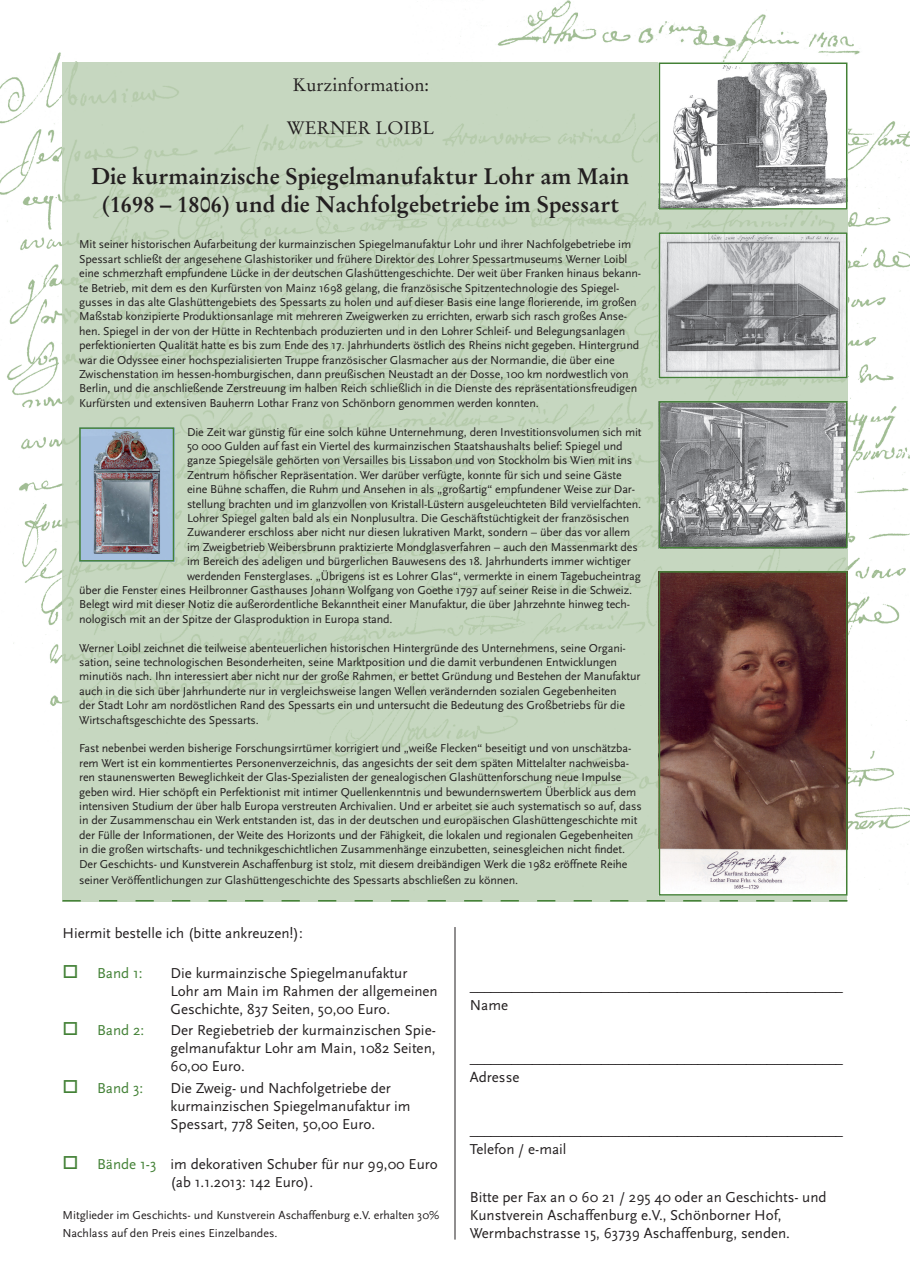
<style>
.page{position:relative;width:910px;height:1280px;background:#fff}
.page>*{position:absolute;margin:0;border:0;box-sizing:border-box;transform-origin:0 0}
.t1{font:700 22.5px/28.5px "Stempel Garamond";color:#231f20;text-align:center}
.t2{font:18px "Stempel Garamond";color:#231f20}
.t3{font:15px/18px "Scala Sans";color:#231f20}
.t4{font:15px "Scala Sans";color:#438136}
.t5{font:12px/14.4px "Scala Sans";letter-spacing:-.01em;color:#231f20}
.s1{color:#438136}
</style>
<div class="page">
<img style="left:0;top:0;width:910px;height:893px">
<div style="left:63px;top:893px;width:784px;height:8px;background:#c6d7c0"></div>
<img style="left:63px;top:63px;width:784px;height:830px">
<hr style="left:455px;top:927px;width:1px;height:312px;background:#231f20">
<img style="left:662px;top:574px;width:182px;height:319px">
<div style="left:659px;top:571px;width:188px;height:325px;border:2px solid #438136"></div>
<img style="left:82px;top:430px;width:89px;height:129px">
<div style="left:79px;top:427px;width:95px;height:135px;border:2px solid #438136"></div>
<img style="left:662px;top:404px;width:182px;height:141px">
<div style="left:659px;top:401px;width:188px;height:147px;border:2px solid #438136"></div>
<img style="left:662px;top:66px;width:182px;height:141px">
<div style="left:659px;top:63px;width:188px;height:147px;border:2px solid #438136"></div>
<img style="left:662px;top:235px;width:182px;height:140px">
<div style="left:659px;top:232px;width:188px;height:146px;border:2px solid #438136"></div>
<svg style="left:63px;top:900px;width:784px;height:1px"></svg>
<h2 class="t2" style="left:292px;top:74px;width:138px">Kurzinformation:</h2>
<h2 class="t2" style="left:287px;top:117px;width:149px">WERNER LOIBL</h2>
<h1 class="t1" style="left:92px;top:162px;width:540px">Die kurmainzische Spiegelmanufaktur Lohr am Main (1698 – 1806) und die Nachfolgebetriebe im Spessart</h1>
<p class="t5" style="left:79px;top:237px;width:563px">Mit seiner historischen Aufarbeitung der kurmainzischen Spiegelmanufaktur Lohr und ihrer Nachfolgebetriebe im Spessart schließt der angesehene Glashistoriker und frühere Direktor des Lohrer Spessartmuseums Werner Loibl eine schmerzhaft empfundene Lücke in der deutschen Glashüttengeschichte. Der weit über Franken hinaus bekann&shy;te Betrieb, mit dem es den Kurfürsten von Mainz 1698 gelang, die französische Spitzentechnologie des Spiegel&shy;gusses in das alte Glashüttengebiets des Spessarts zu holen und auf dieser Basis eine lange florierende, im großen Maßstab konzipierte Produktionsanlage mit mehreren Zweigwerken zu errichten, erwarb sich rasch großes Anse&shy;hen. Spiegel in der von der Hütte in Rechtenbach produzierten und in den Lohrer Schleif- und Belegungsanlagen perfektionierten Qualität hatte es bis zum Ende des 17. Jahrhunderts östlich des Rheins nicht gegeben. Hintergrund war die Odyssee einer hochspezialisierten Truppe französischer Glasmacher aus der Normandie, die über eine Zwischenstation im hessen-homburgischen, dann preußischen Neustadt an der Dosse, 100 km nordwestlich von Berlin, und die anschließende Zerstreuung im halben Reich schließlich in die Dienste des repräsentationsfreudigen Kurfürsten und extensiven Bauherrn Lothar Franz von Schönborn genommen werden konnten.</p>
<p class="t5" style="left:187px;top:425px;width:456px">Die Zeit war günstig für eine solch kühne Unternehmung, deren Investitionsvolumen sich mit</p>
<p class="t5" style="left:187px;top:439px;width:437px">50 000 Gulden auf fast ein Viertel des kurmainzischen Staatshaushalts belief: Spiegel und</p>
<p class="t5" style="left:187px;top:453px;width:447px">ganze Spiegelsäle gehörten von Versailles bis Lissabon und von Stockholm bis Wien mit ins</p>
<p class="t5" style="left:187px;top:468px;width:436px">Zentrum höfischer Repräsentation. Wer darüber verfügte, konnte für sich und seine Gäste</p>
<p class="t5" style="left:187px;top:482px;width:450px">eine Bühne schaffen, die Ruhm und Ansehen in als „großartig“ empfundener Weise zur Dar-</p>
<p class="t5" style="left:187px;top:497px;width:456px">stellung brachten und im glanzvollen von Kristall-Lüstern ausgeleuchteten Bild vervielfachten.</p>
<p class="t5" style="left:187px;top:511px;width:444px">Lohrer Spiegel galten bald als ein Nonplusultra. Die Geschäftstüchtigkeit der französischen</p>
<p class="t5" style="left:187px;top:525px;width:445px">Zuwanderer erschloss aber nicht nur diesen lukrativen Markt, sondern – über das vor allem</p>
<p class="t5" style="left:187px;top:540px;width:452px">im Zweigbetrieb Weibersbrunn praktizierte Mondglasverfahren – auch den Massenmarkt des</p>
<p class="t5" style="left:187px;top:554px;width:445px">im Bereich des adeligen und bürgerlichen Bauwesens des 18. Jahrhunderts immer wichtiger</p>
<p class="t5" style="left:187px;top:569px;width:455px">werdenden Fensterglases. „Übrigens ist es Lohrer Glas“, vermerkte in einem Tagebucheintrag</p>
<p class="t5" style="left:79px;top:583px;width:554px">über die Fenster eines Heilbronner Gasthauses Johann Wolfgang von Goethe 1797 auf seiner Reise in die Schweiz.</p>
<p class="t5" style="left:79px;top:597px;width:552px">Belegt wird mit dieser Notiz die außerordentliche Bekanntheit einer Manufaktur, die über Jahrzehnte hinweg tech-</p>
<p class="t5" style="left:79px;top:612px;width:315px">nologisch mit an der Spitze der Glasproduktion in Europa stand.</p>
<p class="t5" style="left:79px;top:641px;width:563px">Werner Loibl zeichnet die teilweise abenteuerlichen historischen Hintergründe des Unternehmens, seine Organi&shy;sation, seine technologischen Besonderheiten, seine Marktposition und die damit verbundenen Entwicklungen minutiös nach. Ihn interessiert aber nicht nur der große Rahmen, er bettet Gründung und Bestehen der Manufaktur auch in die sich über Jahrhunderte nur in vergleichsweise langen Wellen verändernden sozialen Gegebenheiten<br>der Stadt Lohr am nordöstlichen Rand des Spessarts ein und untersucht die Bedeutung des Großbetriebs für die Wirtschaftsgeschichte des Spessarts.</p>
<p class="t5" style="left:79px;top:741px;width:564px">Fast nebenbei werden bisherige Forschungsirrtümer korrigiert und „weiße Flecken“ beseitigt und von unschätzba&shy;rem Wert ist ein kommentiertes Personenverzeichnis, das angesichts der seit dem späten Mittelalter nachweisba&shy;ren staunenswerten Beweglichkeit der Glas-Spezialisten der genealogischen Glashüttenforschung neue Impulse geben wird. Hier schöpft ein Perfektionist mit intimer Quellenkenntnis und bewundernswertem Überblick aus dem intensiven Studium der über halb Europa verstreuten Archivalien. Und er arbeitet sie auch systematisch so auf, dass in der Zusammenschau ein Werk entstanden ist, das in der deutschen und europäischen Glashüttengeschichte mit der Fülle der Informationen, der Weite des Horizonts und der Fähigkeit, die lokalen und regionalen Gegebenheiten in die großen wirtschafts- und technikgeschichtlichen Zusammenhänge einzubetten, seinesgleichen nicht findet.<br>Der Geschichts- und Kunstverein Aschaffenburg ist stolz, mit diesem dreibändigen Werk die 1982 eröffnete Reihe</p>
<p class="t5" style="left:79px;top:873px;width:440px">seiner Veröffentlichungen zur Glashüttengeschichte des Spessarts abschließen zu können.</p>
<p class="t3" style="left:63px;top:924px;width:242px">Hiermit bestelle ich (bitte ankreuzen!):</p>
<p class="t4" style="left:63px;top:965px;width:82px">□ Band 1:</p>
<p class="t3" style="left:171px;top:964px;width:269px">Die kurmainzische Spiegelmanufaktur<br>Lohr am Main im Rahmen der allgemeinen<br>Geschichte, 837 Seiten, 50,00 Euro.</p>
<p class="t4" style="left:63px;top:1022px;width:83px">□ Band 2:</p>
<p class="t3" style="left:171px;top:1022px;width:267px;text-align:justify">Der Regiebetrieb der kurmainzischen Spie&shy;gelmanufaktur Lohr am Main, 1082 Seiten, 60,00 Euro.</p>
<p class="t4" style="left:63px;top:1080px;width:82px">□ Band 3:</p>
<p class="t3" style="left:171px;top:1079px;width:242px">Die Zweig- und Nachfolgetriebe der kurmainzischen Spiegelmanufaktur im<br>Spessart, 778 Seiten, 50,00 Euro.</p>
<p class="t3" style="left:171px;top:1155px;width:269px;text-indent:-108px"><span class="s1">□ Bände 1-3</span> im dekorativen Schuber für nur 99,00 Euro (ab 1.1.2013: 142 Euro).</p>
<p class="t5" style="left:63px;top:1206px;width:378px;line-height:18px">Mitglieder im Geschichts- und Kunstverein Aschaffenburg e.V. erhalten 30%<br>Nachlass auf den Preis eines Einzelbandes.</p>
<p class="t3" style="left:470px;top:978px;width:375px">______________________________________________________<br>Name</p>
<p class="t3" style="left:470px;top:1050px;width:375px">______________________________________________________<br>Adresse</p>
<p class="t3" style="left:470px;top:1122px;width:375px">______________________________________________________<br>Telefon / e-mail</p>
<p class="t3" style="left:470px;top:1188px;width:358px">Bitte per Fax an 0 60 21 / 295 40 oder an Geschichts- und<br>Kunstverein Aschaffenburg e.V., Schönborner Hof,<br>Wermbachstrasse 15, 63739 Aschaffenburg, senden.</p>
</div>
